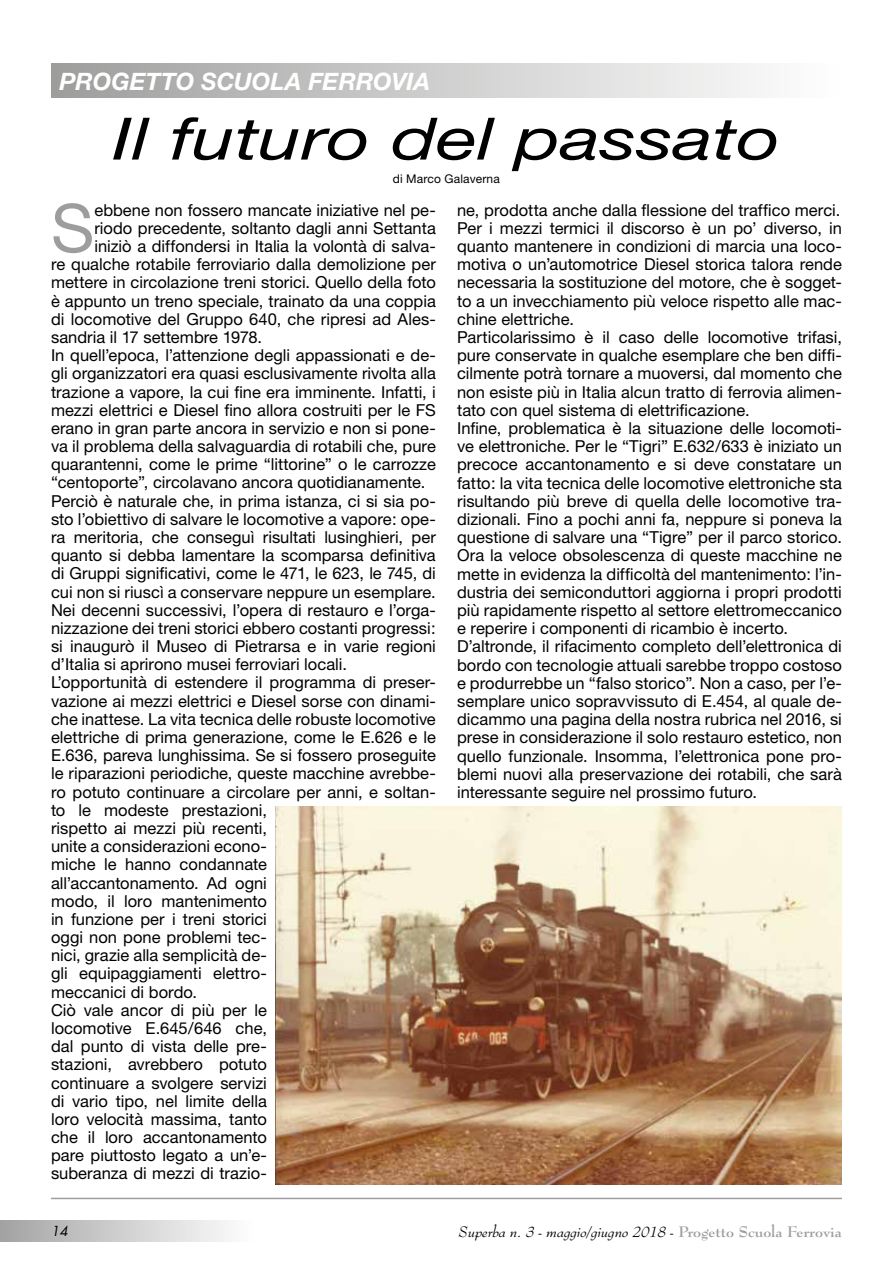
<style>
.page{position:relative;width:893px;height:1263px;background:#fff}
.page>*{position:absolute;margin:0;border:0;box-sizing:border-box;transform-origin:0 0}
.t1{font:66.9px "Helvetica Neue";color:#9d9d9c}
.t2{font:italic 58.5px "Helvetica Neue";color:#000;scale:1.3 1}
.t3{font:italic 700 24px "Helvetica Neue";color:#fff}
.t4{font:16.5px/18.1px "Helvetica Neue";color:#000}
.t5{font:italic 15px "Bernhard Modern BT";color:#000}
.t6{font:italic 13.5px "Futura";color:#000}
.t7{font:12px "Helvetica Neue";letter-spacing:.015em;color:#000}
.s1{font-weight:700;font-style:normal;color:#9d9d9c}
</style>
<div class="page">
<div style="left:0;top:1220px;width:255px;height:22px;background:linear-gradient(to right,#a3a3a3,#fff)"></div>
<hr style="left:51px;top:1198px;width:791px;height:1px;background:#9d9d9c">
<div style="left:51px;top:64px;width:791px;height:34px;background:linear-gradient(to right,#9e9e9e,#fff)"></div>
<img style="left:275px;top:807px;width:567px;height:377px">
<h3 class="t3" style="left:60px;top:67px;width:372px">PROGETTO SCUOLA FERROVIA</h3>
<h2 class="t2" style="left:113px;top:104px;width:515px">Il futuro del passato</h2>
<p class="t7" style="left:393px;top:172px;width:108px">di Marco Galaverna</p>
<h1 class="t1" style="left:51px;top:188px;width:45px">S</h1>
<p class="t4" style="left:94px;top:201px;width:343px">ebbene non fossero mancate iniziative nel pe-</p>
<p class="t4" style="left:457px;top:200px;width:386px">ne, prodotta anche dalla flessione del traffico merci.<br>Per i mezzi termici il discorso è un po’ diverso, in quanto mantenere in condizioni di marcia una loco&shy;motiva o un’automotrice Diesel storica talora rende necessaria la sostituzione del motore, che è sogget&shy;to a un invecchiamento più veloce rispetto alle mac&shy;chine elettriche.<br>Particolarissimo è il caso delle locomotive trifasi, pure conservate in qualche esemplare che ben diffi&shy;cilmente potrà tornare a muoversi, dal momento che non esiste più in Italia alcun tratto di ferrovia alimen&shy;tato con quel sistema di elettrificazione.<br>Infine, problematica è la situazione delle locomoti&shy;ve elettroniche. Per le “Tigri” E.632/633 è iniziato un precoce accantonamento e si deve constatare un fatto: la vita tecnica delle locomotive elettroniche sta risultando più breve di quella delle locomotive tra&shy;dizionali. Fino a pochi anni fa, neppure si poneva la questione di salvare una “Tigre” per il parco storico.<br>Ora la veloce obsolescenza di queste macchine ne mette in evidenza la difficoltà del mantenimento: l’in&shy;dustria dei semiconduttori aggiorna i propri prodotti più rapidamente rispetto al settore elettromeccanico e reperire i componenti di ricambio è incerto.<br>D’altronde, il rifacimento completo dell’elettronica di bordo con tecnologie attuali sarebbe troppo costoso e produrrebbe un “falso storico”. Non a caso, per l’e&shy;semplare unico sopravvissuto di E.454, al quale de&shy;dicammo una pagina della nostra rubrica nel 2016, si prese in considerazione il solo restauro estetico, non quello funzionale. Insomma, l’elettronica pone pro&shy;blemi nuovi alla preservazione dei rotabili, che sarà interessante seguire nel prossimo futuro.</p>
<p class="t4" style="left:94px;top:219px;width:343px">riodo precedente, soltanto dagli anni Settanta</p>
<p class="t4" style="left:94px;top:237px;width:343px">iniziò a diffondersi in Italia la volontà di salva-</p>
<p class="t4" style="left:51px;top:255px;width:386px">re qualche rotabile ferroviario dalla demolizione per</p>
<p class="t4" style="left:51px;top:273px;width:386px">mettere in circolazione treni storici. Quello della foto</p>
<p class="t4" style="left:51px;top:291px;width:386px">è appunto un treno speciale, trainato da una coppia</p>
<p class="t4" style="left:51px;top:310px;width:386px">di locomotive del Gruppo 640, che ripresi ad Ales-</p>
<p class="t4" style="left:51px;top:328px;width:213px">sandria il 17 settembre 1978.</p>
<p class="t4" style="left:51px;top:346px;width:386px">In quell’epoca, l’attenzione degli appassionati e de-</p>
<p class="t4" style="left:51px;top:364px;width:386px">gli organizzatori era quasi esclusivamente rivolta alla</p>
<p class="t4" style="left:51px;top:382px;width:386px">trazione a vapore, la cui fine era imminente. Infatti, i</p>
<p class="t4" style="left:51px;top:400px;width:386px">mezzi elettrici e Diesel fino allora costruiti per le FS</p>
<p class="t4" style="left:51px;top:419px;width:386px">erano in gran parte ancora in servizio e non si pone-</p>
<p class="t4" style="left:51px;top:437px;width:386px">va il problema della salvaguardia di rotabili che, pure</p>
<p class="t4" style="left:51px;top:455px;width:386px">quarantenni, come le prime “littorine” o le carrozze</p>
<p class="t4" style="left:51px;top:473px;width:376px">“centoporte”, circolavano ancora quotidianamente.</p>
<p class="t4" style="left:51px;top:491px;width:386px">Perciò è naturale che, in prima istanza, ci si sia po-</p>
<p class="t4" style="left:51px;top:510px;width:386px">sto l’obiettivo di salvare le locomotive a vapore: ope-</p>
<p class="t4" style="left:51px;top:528px;width:386px">ra meritoria, che conseguì risultati lusinghieri, per</p>
<p class="t4" style="left:51px;top:546px;width:386px">quanto si debba lamentare la scomparsa definitiva</p>
<p class="t4" style="left:51px;top:564px;width:386px">di Gruppi significativi, come le 471, le 623, le 745, di</p>
<p class="t4" style="left:51px;top:582px;width:386px">cui non si riuscì a conservare neppure un esemplare.</p>
<p class="t4" style="left:51px;top:601px;width:386px">Nei decenni successivi, l’opera di restauro e l’orga-</p>
<p class="t4" style="left:51px;top:619px;width:386px">nizzazione dei treni storici ebbero costanti progressi:</p>
<p class="t4" style="left:51px;top:637px;width:386px">si inaugurò il Museo di Pietrarsa e in varie regioni</p>
<p class="t4" style="left:51px;top:655px;width:297px">d’Italia si aprirono musei ferroviari locali.</p>
<p class="t4" style="left:51px;top:673px;width:386px">L’opportunità di estendere il programma di preser-</p>
<p class="t4" style="left:51px;top:691px;width:386px">vazione ai mezzi elettrici e Diesel sorse con dinami-</p>
<p class="t4" style="left:51px;top:710px;width:386px">che inattese. La vita tecnica delle robuste locomotive</p>
<p class="t4" style="left:51px;top:728px;width:386px">elettriche di prima generazione, come le E.626 e le</p>
<p class="t4" style="left:51px;top:746px;width:386px">E.636, pareva lunghissima. Se si fossero proseguite</p>
<p class="t4" style="left:51px;top:764px;width:386px">le riparazioni periodiche, queste macchine avrebbe-</p>
<p class="t4" style="left:51px;top:782px;width:386px">ro potuto continuare a circolare per anni, e soltan-</p>
<p class="t4" style="left:51px;top:801px;width:217px">to le modeste prestazioni,</p>
<p class="t4" style="left:51px;top:819px;width:217px">rispetto ai mezzi più recenti,</p>
<p class="t4" style="left:51px;top:837px;width:217px">unite a considerazioni econo-</p>
<p class="t4" style="left:51px;top:855px;width:217px">miche le hanno condannate</p>
<p class="t4" style="left:51px;top:873px;width:217px">all’accantonamento. Ad ogni</p>
<p class="t4" style="left:51px;top:891px;width:217px">modo, il loro mantenimento</p>
<p class="t4" style="left:51px;top:910px;width:217px">in funzione per i treni storici</p>
<p class="t4" style="left:51px;top:928px;width:217px">oggi non pone problemi tec-</p>
<p class="t4" style="left:51px;top:946px;width:217px">nici, grazie alla semplicità de-</p>
<p class="t4" style="left:51px;top:964px;width:217px">gli equipaggiamenti elettro-</p>
<p class="t4" style="left:51px;top:982px;width:148px">meccanici di bordo.</p>
<p class="t4" style="left:51px;top:1001px;width:217px">Ciò vale ancor di più per le</p>
<p class="t4" style="left:51px;top:1019px;width:217px">locomotive E.645/646 che,</p>
<p class="t4" style="left:51px;top:1037px;width:217px">dal punto di vista delle pre-</p>
<p class="t4" style="left:51px;top:1055px;width:217px">stazioni, avrebbero potuto</p>
<p class="t4" style="left:51px;top:1073px;width:217px">continuare a svolgere servizi</p>
<p class="t4" style="left:51px;top:1091px;width:217px">di vario tipo, nel limite della</p>
<p class="t4" style="left:51px;top:1110px;width:217px">loro velocità massima, tanto</p>
<p class="t4" style="left:51px;top:1128px;width:217px">che il loro accantonamento</p>
<p class="t4" style="left:51px;top:1146px;width:217px">pare piuttosto legato a un’e-</p>
<p class="t4" style="left:51px;top:1164px;width:217px">suberanza di mezzi di trazio-</p>
<p class="t6" style="left:51px;top:1223px;width:18px">14</p>
<p class="t5" style="left:459px;top:1222px;width:384px">Superba n. 3 - maggio/giugno 2018 - <span class="s1">Progetto Scuola Ferrovia</span></p>
</div>
